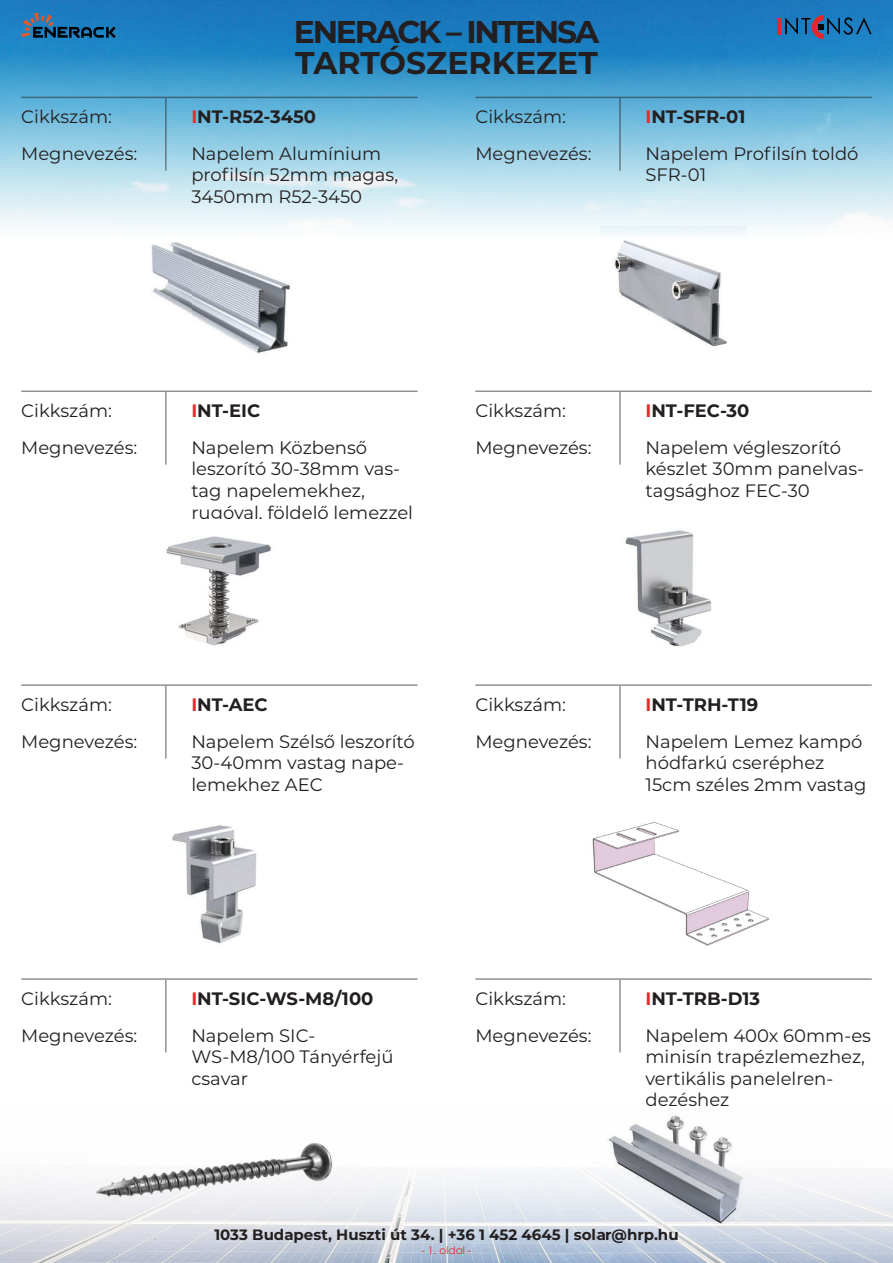
<style>
.page{position:relative;width:893px;height:1263px;background:#fff}
.page>*{position:absolute;margin:0;border:0;box-sizing:border-box;transform-origin:0 0}
.t1{font:700 31.5px/31.5px "Montserrat";letter-spacing:-.035em;color:#231f20}
.t2{font:18px/21.6px "Montserrat";color:#231f20}
.t3{font:700 18px "Montserrat";color:#231f20}
.t4{font:700 15px "Montserrat";color:#231f20}
.t5{font:10.5px "Century Gothic";color:#e62b2b}
.s1{color:#e62b2b}
</style>
<div class="page">
<img style="left:0;top:1167px;width:893px;height:96px">
<img style="left:0;top:0;width:893px;height:229px">
<svg style="left:21px;top:13px;width:95px;height:25px;background:#23628f"></svg>
<hr style="left:777px;top:18px;width:3px;height:16px;background:#e52729">
<svg style="left:785px;top:15px;width:87px;height:24px;background:#266498"></svg>
<hr style="left:21px;top:97px;width:397px;height:1px;background:#231f20">
<hr style="left:165px;top:98px;width:2px;height:73px;background:#231f20">
<img style="left:127px;top:226px;width:185px;height:127px">
<hr style="left:475px;top:97px;width:397px;height:1px;background:#231f20">
<hr style="left:619px;top:98px;width:2px;height:73px;background:#231f20">
<img style="left:600px;top:226px;width:147px;height:121px">
<hr style="left:21px;top:390px;width:397px;height:2px;background:#231f20">
<hr style="left:165px;top:392px;width:2px;height:73px;background:#231f20">
<img style="left:166px;top:536px;width:105px;height:110px">
<hr style="left:475px;top:390px;width:397px;height:2px;background:#231f20">
<hr style="left:619px;top:392px;width:2px;height:73px;background:#231f20">
<img style="left:625px;top:530px;width:87px;height:117px">
<hr style="left:21px;top:684px;width:397px;height:2px;background:#231f20">
<hr style="left:165px;top:686px;width:2px;height:72px;background:#231f20">
<img style="left:172px;top:825px;width:85px;height:119px">
<hr style="left:475px;top:684px;width:397px;height:2px;background:#231f20">
<hr style="left:619px;top:686px;width:2px;height:72px;background:#231f20">
<img style="left:592px;top:822px;width:177px;height:124px">
<hr style="left:21px;top:978px;width:397px;height:2px;background:#231f20">
<hr style="left:165px;top:980px;width:2px;height:72px;background:#231f20">
<img style="left:68px;top:1143px;width:279px;height:92px">
<hr style="left:475px;top:978px;width:397px;height:2px;background:#231f20">
<hr style="left:619px;top:980px;width:2px;height:72px;background:#231f20">
<img style="left:598px;top:1114px;width:151px;height:119px">
<h1 class="t1" style="left:294px;top:14px;width:307px">ENERACK – INTENSA<br>TARTÓSZERKEZET</h1>
<p class="t2" style="left:21px;top:105px;width:92px">Cikkszám:</p>
<p class="t3" style="left:191px;top:104px;width:126px"><span class="s1">I</span>NT-R52-3450</p>
<p class="t2" style="left:191px;top:142px;width:208px">Napelem Alumínium profilsín 52mm magas,<br>3450mm R52-3450</p>
<p class="t2" style="left:21px;top:142px;width:118px">Megnevezés:</p>
<p class="t2" style="left:475px;top:105px;width:92px">Cikkszám:</p>
<p class="t2" style="left:475px;top:142px;width:118px">Megnevezés:</p>
<p class="t3" style="left:645px;top:104px;width:101px"><span class="s1">I</span>NT-SFR-01</p>
<p class="t2" style="left:645px;top:142px;width:214px">Napelem Profilsín toldó<br>SFR-01</p>
<p class="t2" style="left:21px;top:399px;width:92px">Cikkszám:</p>
<p class="t3" style="left:191px;top:398px;width:71px"><span class="s1">I</span>NT-EIC</p>
<p class="t2" style="left:191px;top:436px;width:223px">Napelem Közbenső leszorító 30-38mm vas&shy;tag napelemekhez, rugóval, földelő lemezzel</p>
<p class="t2" style="left:21px;top:436px;width:118px">Megnevezés:</p>
<p class="t2" style="left:475px;top:399px;width:92px">Cikkszám:</p>
<p class="t3" style="left:645px;top:398px;width:105px"><span class="s1">I</span>NT-FEC-30</p>
<p class="t2" style="left:645px;top:436px;width:220px">Napelem végleszorító készlet 30mm panelvas&shy;tagsághoz FEC-30</p>
<p class="t2" style="left:475px;top:436px;width:118px">Megnevezés:</p>
<p class="t2" style="left:21px;top:693px;width:92px">Cikkszám:</p>
<p class="t3" style="left:191px;top:691px;width:78px"><span class="s1">I</span>NT-AEC</p>
<p class="t2" style="left:191px;top:730px;width:225px">Napelem Szélső leszorító<br>30-40mm vastag nape&shy;lemekhez AEC</p>
<p class="t2" style="left:21px;top:730px;width:118px">Megnevezés:</p>
<p class="t2" style="left:475px;top:693px;width:92px">Cikkszám:</p>
<p class="t3" style="left:645px;top:691px;width:114px"><span class="s1">I</span>NT-TRH-T19</p>
<p class="t2" style="left:645px;top:730px;width:222px">Napelem Lemez kampó hódfarkú cseréphez<br>15cm széles 2mm vastag</p>
<p class="t2" style="left:475px;top:730px;width:118px">Megnevezés:</p>
<p class="t2" style="left:21px;top:987px;width:92px">Cikkszám:</p>
<p class="t3" style="left:191px;top:985px;width:184px"><span class="s1">I</span>NT-SIC-WS-M8/100</p>
<p class="t2" style="left:191px;top:1024px;width:204px">Napelem SIC-<br>WS-M8/100 Tányérfejű csavar</p>
<p class="t2" style="left:21px;top:1024px;width:118px">Megnevezés:</p>
<p class="t2" style="left:475px;top:987px;width:92px">Cikkszám:</p>
<p class="t3" style="left:645px;top:985px;width:116px"><span class="s1">I</span>NT-TRB-D13</p>
<p class="t2" style="left:645px;top:1024px;width:227px">Napelem 400x 60mm-es minisín trapézlemezhez, vertikális panelelren&shy;dezéshez</p>
<p class="t2" style="left:475px;top:1024px;width:118px">Megnevezés:</p>
<p class="t4" style="left:214px;top:1224px;width:466px">1033 Budapest, Huszti út 34. | +36 1 452 4645 | solar@hrp.hu</p>
<p class="t5" style="left:422px;top:1243px;width:51px">- 1. oldal -</p>
</div>
